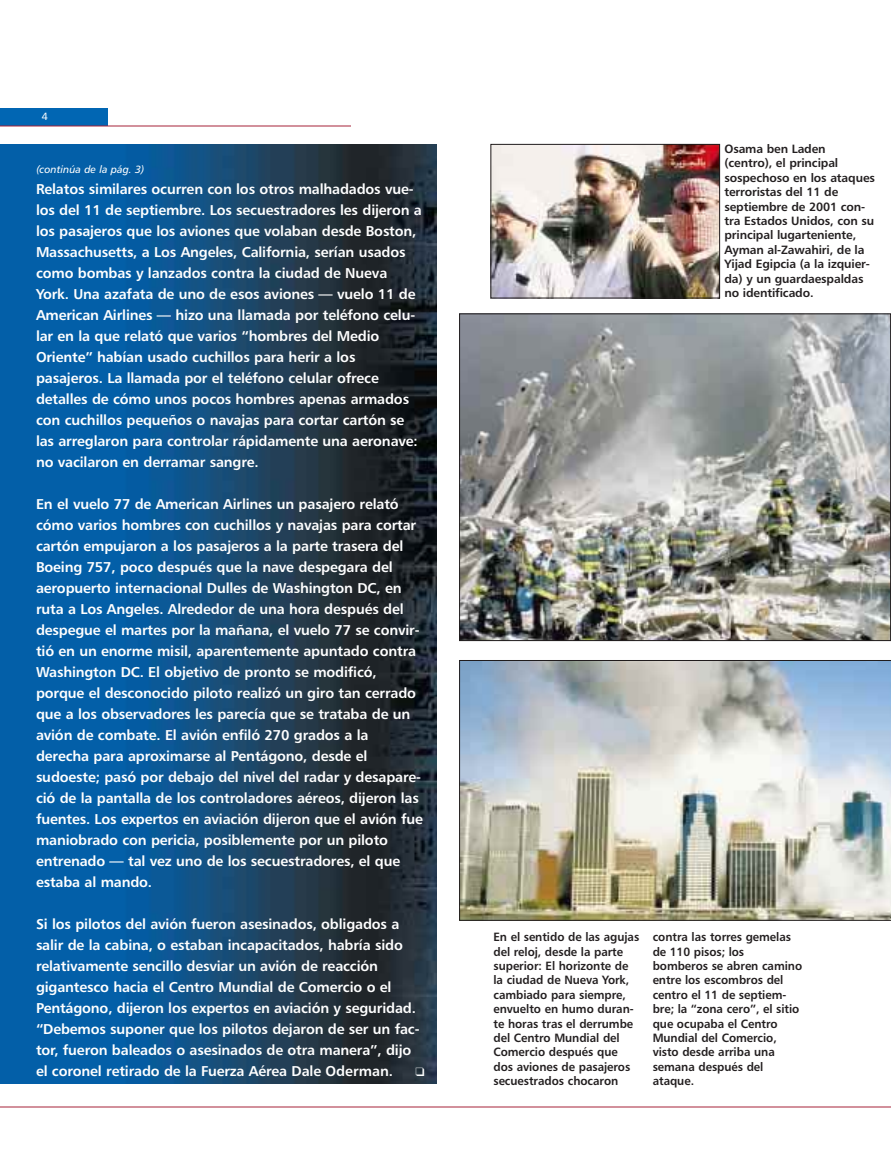
<style>
.page{position:relative;width:891px;height:1161px;background:#fff}
.page>*{position:absolute;margin:0;border:0;box-sizing:border-box;transform-origin:0 0}
.t1{font:14.25px/21px "Humanist 777 BT Bold B";letter-spacing:-.01em;color:#fff}
.t2{font:12px/14.4px "Humanist 777 BT Bold B";letter-spacing:-.005em;color:#231f20;scale:.96 1}
.t3{font:12px/14.4px "Humanist 777 BT Bold B";letter-spacing:-.005em;color:#231f20}
.t4{font:10.5px "Humanist 777 BT Italic B";color:#fff}
.t5{font:10.5px "Humanist 777 BT Roman B";color:#fff}
</style>
<div class="page">
<img style="left:1px;top:144px;width:435px;height:940px">
<div style="left:1px;top:108px;width:107px;height:18px;background:#0166b3"></div>
<hr style="left:1px;top:1107px;width:890px;height:1px;background:#a72239">
<hr style="left:1px;top:126px;width:350px;height:1px;background:#a72239">
<img style="left:492px;top:146px;width:226px;height:150px">
<div style="left:490px;top:144px;width:230px;height:154px;border:1px solid #201c1d"></div>
<img style="left:459px;top:660px;width:432px;height:261px">
<img style="left:461px;top:316px;width:428px;height:323px">
<div style="left:459px;top:314px;width:432px;height:327px;border:1px solid #201c1d"></div>
<svg style="left:416px;top:1067px;width:8px;height:9px"></svg>
<p class="t5" style="left:42px;top:112px;width:8px">4</p>
<p class="t4" style="left:36px;top:165px;width:110px">(continúa de la pág. 3)</p>
<p class="t1" style="left:36px;top:179px;width:387px">Relatos similares ocurren con los otros malhadados vue&shy;los del 11 de septiembre. Los secuestradores les dijeron a los pasajeros que los aviones que volaban desde Boston, Massachusetts, a Los Angeles, California, serían usados como bombas y lanzados contra la ciudad de Nueva York. Una azafata de uno de esos aviones — vuelo 11 de American Airlines — hizo una llamada por teléfono celu&shy;lar en la que relató que varios “hombres del Medio Oriente” habían usado cuchillos para herir a los pasajeros. La llamada por el teléfono celular ofrece detalles de cómo unos pocos hombres apenas armados con cuchillos pequeños o navajas para cortar cartón se las arreglaron para controlar rápidamente una aeronave: no vacilaron en derramar sangre.</p>
<p class="t1" style="left:36px;top:494px;width:388px">En el vuelo 77 de American Airlines un pasajero relató cómo varios hombres con cuchillos y navajas para cortar cartón empujaron a los pasajeros a la parte trasera del Boeing 757, poco después que la nave despegara del aeropuerto internacional Dulles de Washington DC, en ruta a Los Angeles. Alrededor de una hora después del despegue el martes por la mañana, el vuelo 77 se convir&shy;tió en un enorme misil, aparentemente apuntado contra Washington DC. El objetivo de pronto se modificó, porque el desconocido piloto realizó un giro tan cerrado que a los observadores les parecía que se trataba de un avión de combate. El avión enfiló 270 grados a la derecha para aproximarse al Pentágono, desde el sudoeste; pasó por debajo del nivel del radar y desapare&shy;ció de la pantalla de los controladores aéreos, dijeron las fuentes. Los expertos en aviación dijeron que el avión fue maniobrado con pericia, posiblemente por un piloto entrenado — tal vez uno de los secuestradores, el que estaba al mando.</p>
<p class="t1" style="left:36px;top:914px;width:385px">Si los pilotos del avión fueron asesinados, obligados a salir de la cabina, o estaban incapacitados, habría sido relativamente sencillo desviar un avión de reacción gigantesco hacia el Centro Mundial de Comercio o el Pentágono, dijeron los expertos en aviación y seguridad. “Debemos suponer que los pilotos dejaron de ser un fac&shy;tor, fueron baleados o asesinados de otra manera”, dijo el coronel retirado de la Fuerza Aérea Dale Oderman.</p>
<p class="t3" style="left:724px;top:143px;width:152px">Osama ben Laden (centro), el principal sospechoso en los ataques terroristas del 11 de septiembre de 2001 con&shy;tra Estados Unidos, con su principal lugarteniente,<br>Ayman al-Zawahiri, de la<br>Yijad Egipcia (a la izquier&shy;da) y un guardaespaldas no identificado.</p>
<p class="t2" style="left:493px;top:931px;width:153px">En el sentido de las agujas del reloj, desde la parte superior: El horizonte de la ciudad de Nueva York, cambiado para siempre, envuelto en humo duran&shy;te horas tras el derrumbe del Centro Mundial del<br>Comercio después que dos aviones de pasajeros secuestrados chocaron</p>
<p class="t2" style="left:653px;top:931px;width:157px">contra las torres gemelas de 110 pisos; los bomberos se abren camino entre los escombros del centro el 11 de septiem&shy;bre; la “zona cero”, el sitio que ocupaba el Centro<br>Mundial del Comercio, visto desde arriba una semana después del ataque.</p>
</div>
